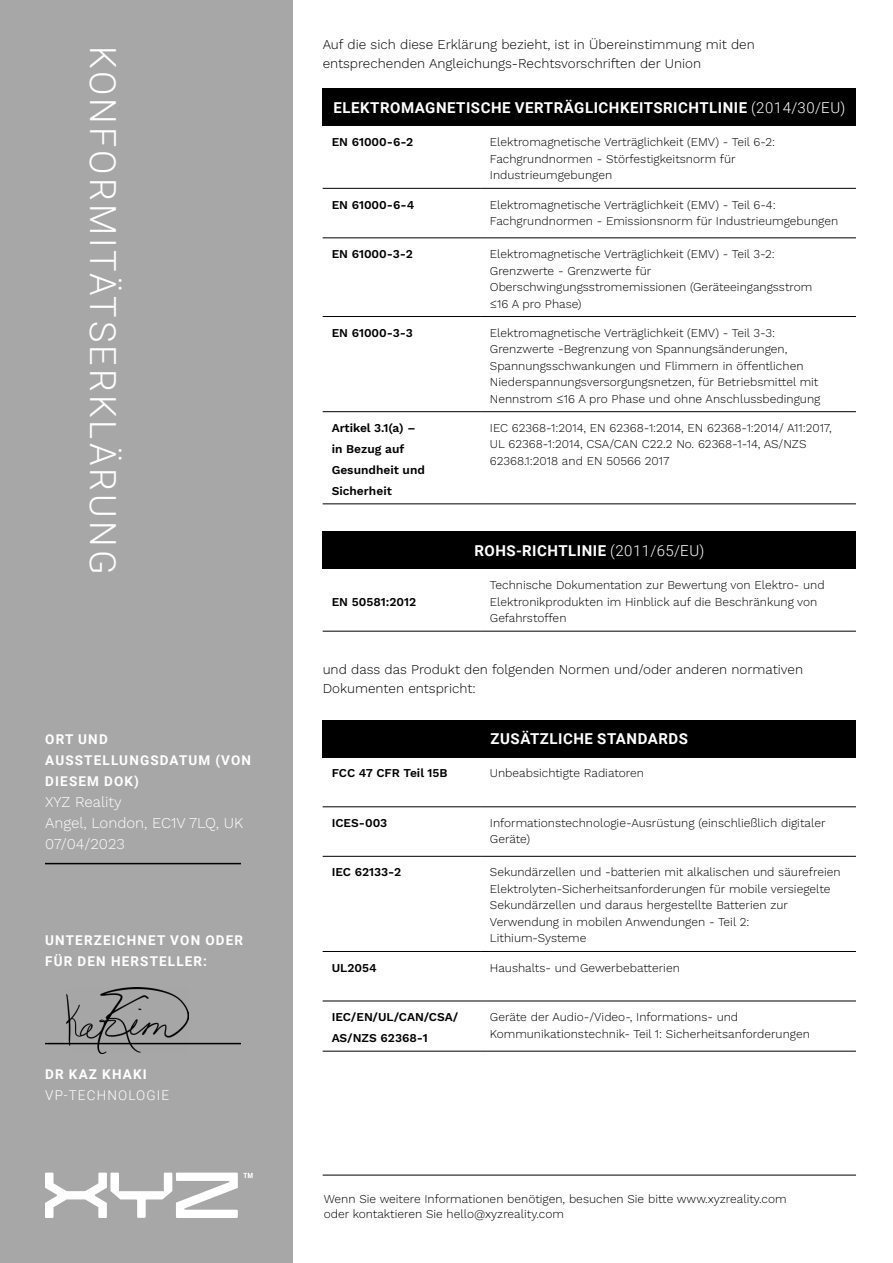
<style>
.page{position:relative;width:893px;height:1263px;background:#fff}
.page>*{position:absolute;margin:0;border:0;box-sizing:border-box;transform-origin:0 0}
.t1{font:300 36px "Roboto";letter-spacing:.085em;color:#fff}
.t2{font:700 15px "Roboto";letter-spacing:.035em;color:#fff}
.t3{font:300 15px/21px "Work Sans";color:#fff}
.t4{font:300 13.5px/19.5px "Work Sans";color:#000}
.t5{font:700 13.5px/21px "Roboto";letter-spacing:.085em;color:#fff}
.t6{font:300 13.5px "Roboto";letter-spacing:.085em;color:#fff}
.t7{font:300 12px/16.5px "Work Sans";color:#000}
.t8{font:600 12px/21px "Work Sans";color:#000}
.s1{font-weight:300}
</style>
<div class="page">
<div style="left:0;top:0;width:293px;height:1263px;background:#a7a7a7"></div>
<svg style="left:45px;top:1172px;width:208px;height:46px"></svg>
<hr style="left:45px;top:863px;width:196px;height:1px;background:#000">
<hr style="left:45px;top:1043px;width:196px;height:1px;background:#000">
<img style="left:67px;top:987px;width:122px;height:67px">
<div style="left:323px;top:89px;width:533px;height:37px;background:#000"></div>
<hr style="left:323px;top:188px;width:158px;height:1px;background:#000">
<hr style="left:481px;top:188px;width:375px;height:1px;background:#000">
<hr style="left:323px;top:237px;width:158px;height:1px;background:#000">
<hr style="left:481px;top:237px;width:375px;height:1px;background:#000">
<hr style="left:323px;top:316px;width:158px;height:1px;background:#000">
<hr style="left:481px;top:316px;width:375px;height:1px;background:#000">
<hr style="left:323px;top:411px;width:158px;height:1px;background:#000">
<hr style="left:481px;top:411px;width:375px;height:1px;background:#000">
<hr style="left:323px;top:503px;width:158px;height:1px;background:#000">
<hr style="left:481px;top:503px;width:375px;height:1px;background:#000">
<div style="left:323px;top:531px;width:533px;height:38px;background:#000"></div>
<hr style="left:323px;top:631px;width:158px;height:1px;background:#000">
<hr style="left:481px;top:631px;width:375px;height:1px;background:#000">
<div style="left:323px;top:720px;width:533px;height:37px;background:#000"></div>
<hr style="left:323px;top:757px;width:158px;height:1px;background:#000">
<hr style="left:481px;top:757px;width:375px;height:1px;background:#000">
<hr style="left:323px;top:806px;width:158px;height:1px;background:#000">
<hr style="left:481px;top:806px;width:375px;height:1px;background:#000">
<hr style="left:323px;top:856px;width:158px;height:1px;background:#000">
<hr style="left:481px;top:856px;width:375px;height:1px;background:#000">
<hr style="left:323px;top:951px;width:158px;height:1px;background:#000">
<hr style="left:481px;top:951px;width:375px;height:1px;background:#000">
<hr style="left:323px;top:1000px;width:158px;height:1px;background:#000">
<hr style="left:481px;top:1000px;width:375px;height:1px;background:#000">
<hr style="left:323px;top:1051px;width:158px;height:1px;background:#000">
<hr style="left:481px;top:1051px;width:375px;height:1px;background:#000">
<hr style="left:323px;top:1175px;width:533px;height:1px;background:#000">
<h1 class="t1" style="left:128px;top:46px;width:530px;rotate:90deg">KONFORMITÄTSERKLÄRUNG</h1>
<p class="t5" style="left:45px;top:728px;width:207px">ORT UND<br>AUSSTELLUNGSDATUM (VON<br>DIESEM DOK)</p>
<p class="t3" style="left:45px;top:791px;width:200px">XYZ Reality<br>Angel, London, EC1V 7LQ, UK<br>07/04/2023</p>
<p class="t5" style="left:45px;top:929px;width:199px">UNTERZEICHNET VON ODER<br>FÜR DEN HERSTELLER:</p>
<p class="t5" style="left:45px;top:1063px;width:103px">DR KAZ KHAKI</p>
<p class="t6" style="left:45px;top:1086px;width:126px">VP-TECHNOLOGIE</p>
<p class="t4" style="left:323px;top:34px;width:434px">Auf die sich diese Erklärung bezieht, ist in Übereinstimmung mit den entsprechenden Angleichungs-Rechtsvorschriften der Union</p>
<p class="t2" style="left:334px;top:97px;width:513px">ELEKTROMAGNETISCHE VERTRÄGLICHKEITSRICHTLINIE <span class="s1">(2014/30/EU)</span></p>
<p class="t8" style="left:332px;top:131px;width:83px">EN 61000-6-2</p>
<p class="t7" style="left:490px;top:133px;width:287px">Elektromagnetische Verträglichkeit (EMV) - Teil 6-2:<br>Fachgrundnormen - Störfestigkeitsnorm für<br>Industrieumgebungen</p>
<p class="t8" style="left:332px;top:193px;width:84px">EN 61000-6-4</p>
<p class="t7" style="left:490px;top:196px;width:350px">Elektromagnetische Verträglichkeit (EMV) - Teil 6-4:<br>Fachgrundnormen - Emissionsnorm für Industrieumgebungen</p>
<p class="t8" style="left:332px;top:243px;width:83px">EN 61000-3-2</p>
<p class="t7" style="left:490px;top:245px;width:324px">Elektromagnetische Verträglichkeit (EMV) - Teil 3-2:<br>Grenzwerte - Grenzwerte für Oberschwingungsstromemissionen (Geräteeingangsstrom ≤16 A pro Phase)</p>
<p class="t8" style="left:332px;top:322px;width:83px">EN 61000-3-3</p>
<p class="t7" style="left:490px;top:324px;width:332px">Elektromagnetische Verträglichkeit (EMV) - Teil 3-3:<br>Grenzwerte -Begrenzung von Spannungsänderungen, Spannungsschwankungen und Flimmern in öffentlichen Niederspannungsversorgungsnetzen, für Betriebsmittel mit Nennstrom ≤16 A pro Phase und ohne Anschlussbedingung</p>
<p class="t8" style="left:332px;top:417px;width:95px">Artikel 3.1(a) – in Bezug auf<br>Gesundheit und<br>Sicherheit</p>
<p class="t7" style="left:490px;top:419px;width:343px">IEC 62368-1:2014, EN 62368-1:2014, EN 62368-1:2014/ A11:2017,<br>UL 62368-1:2014, CSA/CAN C22.2 No. 62368-1-14, AS/NZS<br>62368.1:2018 and EN 50566 2017</p>
<p class="t8" style="left:332px;top:591px;width:86px">EN 50581:2012</p>
<p class="t2" style="left:474px;top:540px;width:231px">ROHS-RICHTLINIE <span class="s1">(2011/65/EU)</span></p>
<p class="t7" style="left:490px;top:576px;width:336px">Technische Dokumentation zur Bewertung von Elektro- und<br>Elektronikprodukten im Hinblick auf die Beschränkung von<br>Gefahrstoffen</p>
<p class="t4" style="left:323px;top:659px;width:482px">und dass das Produkt den folgenden Normen und/oder anderen normativen<br>Dokumenten entspricht:</p>
<p class="t2" style="left:491px;top:728px;width:199px">ZUSÄTZLICHE STANDARDS</p>
<p class="t8" style="left:332px;top:762px;width:117px">FCC 47 CFR Teil 15B</p>
<p class="t7" style="left:490px;top:765px;width:156px">Unbeabsichtigte Radiatoren</p>
<p class="t8" style="left:332px;top:812px;width:57px">ICES-003</p>
<p class="t7" style="left:490px;top:814px;width:337px">Informationstechnologie-Ausrüstung (einschließlich digitaler<br>Geräte)</p>
<p class="t8" style="left:332px;top:861px;width:71px">IEC 62133-2</p>
<p class="t7" style="left:490px;top:864px;width:352px">Sekundärzellen und -batterien mit alkalischen und säurefreien Elektrolyten-Sicherheitsanforderungen für mobile versiegelte Sekundärzellen und daraus hergestellte Batterien zur Verwendung in mobilen Anwendungen - Teil 2:<br>Lithium-Systeme</p>
<p class="t8" style="left:332px;top:956px;width:46px">UL2054</p>
<p class="t7" style="left:490px;top:959px;width:191px">Haushalts- und Gewerbebatterien</p>
<p class="t8" style="left:332px;top:1006px;width:128px">IEC/EN/UL/CAN/CSA/<br>AS/NZS 62368-1</p>
<p class="t7" style="left:490px;top:1008px;width:322px">Geräte der Audio-/Video-, Informations- und<br>Kommunikationstechnik- Teil 1: Sicherheitsanforderungen</p>
<p class="t7" style="left:324px;top:1191px;width:464px;line-height:14.4px">Wenn Sie weitere Informationen benötigen, besuchen Sie bitte www.xyzreality.com oder kontaktieren Sie hello@xyzreality.com</p>
</div>
